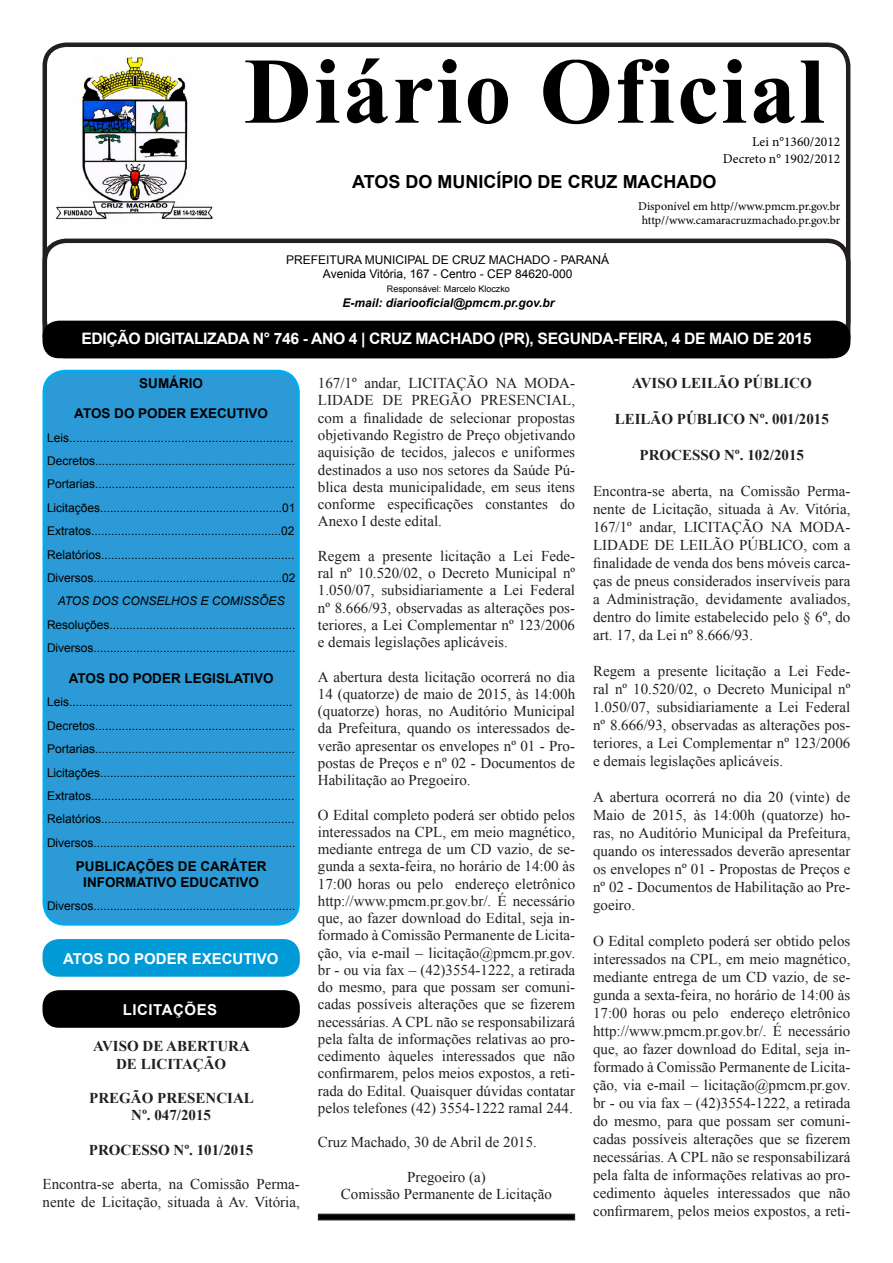
<style>
.page{position:relative;width:893px;height:1263px;background:#fff}
.page>*{position:absolute;margin:0;border:0;box-sizing:border-box;transform-origin:0 0}
.t1{font:700 93.9px "Times New Roman";letter-spacing:.025em;color:#000}
.t2{font:700 18px "Arial";color:#000}
.t3{font:700 15.75px "Arial";letter-spacing:-.025em;color:#fff}
.t4{font:15px/17.2px "Times New Roman";color:#231f20;text-align:justify}
.t5{font:700 15px "Times New Roman";color:#231f20}
.t6{font:700 15px "Arial";color:#fff}
.t7{font:700 15px "Arial";letter-spacing:.035em;color:#fff}
.t8{font:700 13.5px "Arial";color:#000}
.t9{font:13.5px "Minion Pro";color:#000}
.t10{font:12px "Arial";color:#000}
.t11{font:12px "Minion Pro";letter-spacing:-.005em;color:#000}
.t12{font:italic 700 12px "Arial";color:#000}
.t13{font:italic 12px "Arial";color:#000}
.t14{font:9px "Arial";color:#000}
</style>
<div class="page">
<div style="left:43px;top:43px;width:807px;height:301px;border:4px solid #231f20;border-radius:21px"></div>
<div style="left:43px;top:239px;width:807px;height:119px;border:4px solid #231f20;border-radius:21px"></div>
<div style="left:44px;top:371px;width:254px;height:553px;background:#2b9ad6;border-radius:21px"></div>
<div style="left:43px;top:370px;width:257px;height:556px;border:3px solid #00aeef;border-radius:21px"></div>
<div style="left:43px;top:321px;width:807px;height:37px;background:#000;border-radius:16px"></div>
<img style="left:55px;top:55px;width:158px;height:165px">
<div style="left:43px;top:939px;width:257px;height:38px;background:#009bd6;border-radius:16px"></div>
<div style="left:43px;top:990px;width:257px;height:38px;background:#000;border-radius:16px"></div>
<svg style="left:317px;top:1213px;width:259px;height:8px;background:#343233"></svg>
<p class="t1" style="left:244px;top:24px;width:582px">Diário Oficial</p>
<p class="t9" style="left:752px;top:133px;width:90px">Lei n°1360/2012</p>
<p class="t9" style="left:723px;top:149px;width:119px">Decreto n° 1902/2012</p>
<p class="t2" style="left:352px;top:169px;width:366px">ATOS DO MUNICÍPIO DE CRUZ MACHADO</p>
<p class="t11" style="left:638px;top:198px;width:204px">Disponível em http//www.pmcm.pr.gov.br</p>
<p class="t11" style="left:642px;top:212px;width:200px">http//www.camaracruzmachado.pr.gov.br</p>
<p class="t10" style="left:286px;top:251px;width:325px">PREFEITURA MUNICIPAL DE CRUZ MACHADO - PARANÁ</p>
<p class="t10" style="left:323px;top:266px;width:251px">Avenida Vitória, 167 - Centro - CEP 84620-000</p>
<p class="t14" style="left:387px;top:282px;width:125px">Responsável: Marcelo Kloczko</p>
<p class="t12" style="left:343px;top:294px;width:213px">E-mail: diariooficial@pmcm.pr.gov.br</p>
<p class="t3" style="left:81px;top:327px;width:732px">EDIÇÃO DIGITALIZADA N° 746 - ANO 4 | CRUZ MACHADO (PR), SEGUNDA-FEIRA, 4 DE MAIO DE 2015</p>
<p class="t8" style="left:139px;top:373px;width:65px">SUMÁRIO</p>
<p class="t8" style="left:74px;top:404px;width:195px">ATOS DO PODER EXECUTIVO</p>
<p class="t10" style="left:47px;top:429px;width:248px">Leis..................................................................</p>
<p class="t10" style="left:47px;top:453px;width:250px">Decretos............................................................</p>
<p class="t10" style="left:47px;top:476px;width:250px">Portarias............................................................</p>
<p class="t10" style="left:47px;top:499px;width:250px">Licitações.......................................................01</p>
<p class="t10" style="left:47px;top:523px;width:249px">Extratos.........................................................02</p>
<p class="t10" style="left:47px;top:546px;width:249px">Relatórios..........................................................</p>
<p class="t10" style="left:47px;top:570px;width:250px">Diversos.........................................................02</p>
<p class="t13" style="left:58px;top:593px;width:228px">ATOS DOS CONSELHOS E COMISSÕES</p>
<p class="t10" style="left:47px;top:616px;width:250px">Resoluções........................................................</p>
<p class="t10" style="left:47px;top:640px;width:250px">Diversos.............................................................</p>
<p class="t8" style="left:69px;top:669px;width:206px">ATOS DO PODER LEGISLATIVO</p>
<p class="t10" style="left:47px;top:694px;width:247px">Leis...................................................................</p>
<p class="t10" style="left:47px;top:717px;width:250px">Decretos............................................................</p>
<p class="t10" style="left:47px;top:741px;width:250px">Portarias............................................................</p>
<p class="t10" style="left:47px;top:764px;width:250px">Licitações...........................................................</p>
<p class="t10" style="left:47px;top:787px;width:249px">Extratos.............................................................</p>
<p class="t10" style="left:47px;top:811px;width:249px">Relatórios..........................................................</p>
<p class="t10" style="left:47px;top:834px;width:250px">Diversos.............................................................</p>
<p class="t8" style="left:76px;top:856px;width:192px">PUBLICAÇÕES DE CARÁTER</p>
<p class="t8" style="left:83px;top:873px;width:177px">INFORMATIVO EDUCATIVO</p>
<p class="t10" style="left:47px;top:898px;width:250px">Diversos.............................................................</p>
<p class="t5" style="left:632px;top:372px;width:181px">AVISO LEILÃO PÚBLICO</p>
<p class="t5" style="left:615px;top:408px;width:216px">LEILÃO PÚBLICO Nº. 001/2015</p>
<p class="t5" style="left:639px;top:444px;width:166px">PROCESSO Nº. 102/2015</p>
<p class="t4" style="left:593px;top:481px;width:259px;line-height:18px">Encontra-se aberta, na Comissão Perma&shy;nente de Licitação, situada à Av. Vitória, 167/1º andar, LICITAÇÃO NA MODA-LIDADE DE LEILÃO PÚBLICO, com a finalidade de venda dos bens móveis carca&shy;ças de pneus considerados inservíveis para a Administração, devidamente avaliados, dentro do limite estabelecido pelo § 6º, do art. 17, da Lei nº 8.666/93.</p>
<p class="t4" style="left:593px;top:661px;width:259px;line-height:18px">Regem a presente licitação a Lei Fede&shy;ral nº 10.520/02, o Decreto Municipal nº 1.050/07, subsidiariamente a Lei Federal nº 8.666/93, observadas as alterações pos&shy;teriores, a Lei Complementar nº 123/2006 e demais legislações aplicáveis.</p>
<p class="t4" style="left:593px;top:787px;width:259px;line-height:18px">A abertura ocorrerá no dia 20 (vinte) de Maio de 2015, às 14:00h (quatorze) ho&shy;ras, no Auditório Municipal da Prefeitura, quando os interessados deverão apresentar os envelopes nº 01 - Propostas de Preços e nº 02 - Documentos de Habilitação ao Pre&shy;goeiro.</p>
<p class="t4" style="left:593px;top:931px;width:259px;line-height:18px">O Edital completo poderá ser obtido pelos interessados na CPL, em meio magnético, mediante entrega de um CD vazio, de se&shy;gunda a sexta-feira, no horário de 14:00 às 17:00 horas ou pelo endereço eletrônico http://www.pmcm.pr.gov.br/. É necessário que, ao fazer download do Edital, seja in&shy;formado à Comissão Permanente de Licita&shy;ção, via e-mail – licitação@pmcm.pr.gov. br - ou via fax – (42)3554-1222, a retirada do mesmo, para que possam ser comuni&shy;cadas possíveis alterações que se fizerem necessárias. A CPL não se responsabilizará pela falta de informações relativas ao pro&shy;cedimento àqueles interessados que não confirmarem, pelos meios expostos, a reti-</p>
<p class="t4" style="left:318px;top:374px;width:259px">167/1º andar, LICITAÇÃO NA MODA-LIDADE DE PREGÃO PRESENCIAL, com a finalidade de selecionar propostas objetivando Registro de Preço objetivando aquisição de tecidos, jalecos e uniformes destinados a uso nos setores da Saúde Pú&shy;blica desta municipalidade, em seus itens conforme especificações constantes do Anexo I deste edital.</p>
<p class="t4" style="left:318px;top:547px;width:259px">Regem a presente licitação a Lei Fede&shy;ral nº 10.520/02, o Decreto Municipal nº 1.050/07, subsidiariamente a Lei Federal nº 8.666/93, observadas as alterações pos&shy;teriores, a Lei Complementar nº 123/2006 e demais legislações aplicáveis.</p>
<p class="t4" style="left:318px;top:667px;width:259px">A abertura desta licitação ocorrerá no dia 14 (quatorze) de maio de 2015, às 14:00h (quatorze) horas, no Auditório Municipal da Prefeitura, quando os interessados de&shy;verão apresentar os envelopes nº 01 - Pro&shy;postas de Preços e nº 02 - Documentos de Habilitação ao Pregoeiro.</p>
<p class="t4" style="left:318px;top:805px;width:259px">O Edital completo poderá ser obtido pelos interessados na CPL, em meio magnético, mediante entrega de um CD vazio, de se&shy;gunda a sexta-feira, no horário de 14:00 às 17:00 horas ou pelo endereço eletrônico http://www.pmcm.pr.gov.br/. É necessário que, ao fazer download do Edital, seja in&shy;formado à Comissão Permanente de Licita&shy;ção, via e-mail – licitação@pmcm.pr.gov. br - ou via fax – (42)3554-1222, a retirada do mesmo, para que possam ser comuni&shy;cadas possíveis alterações que se fizerem necessárias. A CPL não se responsabilizará pela falta de informações relativas ao pro&shy;cedimento àqueles interessados que não confirmarem, pelos meios expostos, a reti&shy;rada do Edital. Quaisquer dúvidas contatar pelos telefones (42) 3554-1222 ramal 244.</p>
<p class="t4" style="left:318px;top:1133px;width:221px">Cruz Machado, 30 de Abril de 2015.</p>
<p class="t4" style="left:407px;top:1168px;width:80px">Pregoeiro (a)</p>
<p class="t4" style="left:341px;top:1185px;width:213px">Comissão Permanente de Licitação</p>
<p class="t6" style="left:63px;top:948px;width:217px">ATOS DO PODER EXECUTIVO</p>
<p class="t7" style="left:123px;top:999px;width:96px">LICITAÇÕES</p>
<p class="t5" style="left:93px;top:1035px;width:158px">AVISO DE ABERTURA</p>
<p class="t5" style="left:116px;top:1053px;width:112px">DE LICITAÇÃO</p>
<p class="t5" style="left:89px;top:1087px;width:166px">PREGÃO PRESENCIAL</p>
<p class="t5" style="left:131px;top:1104px;width:81px">Nº. 047/2015</p>
<p class="t5" style="left:89px;top:1139px;width:166px">PROCESSO Nº. 101/2015</p>
<p class="t4" style="left:43px;top:1175px;width:259px">Encontra-se aberta, na Comissão Perma&shy;nente de Licitação, situada à Av. Vitória,</p>
</div>
